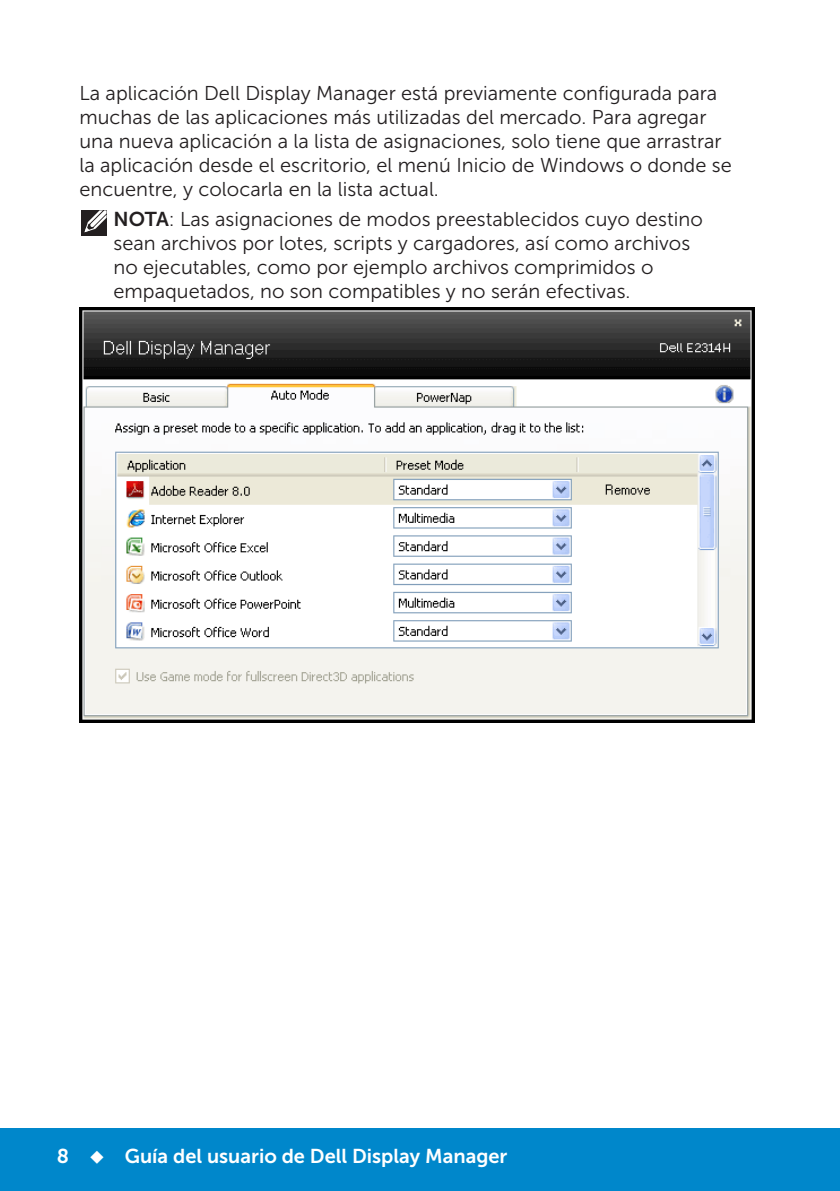
<style>
.page{position:relative;width:840px;height:1191px;background:#fff}
.page>*{position:absolute;margin:0;border:0;box-sizing:border-box;transform-origin:0 0}
.Paragraph{font:20px/24px "Museo Sans For Dell 300";color:#231f20}
.Note{font:20px/24px "Museo Sans For Dell 300";color:#231f20}
.t1{font:20px "Museo Sans For Dell 700";color:#fff}
.s1{font-family:"Museo Sans For Dell 700"}
</style>
<div class="page">
<div style="left:0;top:1128px;width:839px;height:63px;background:#0087cb"></div>
<img style="left:79px;top:307px;width:675px;height:416px">
<div style="left:81px;top:210px;width:25px;height:26px;background:#231f20"></div>
<svg style="left:84px;top:210px;width:22px;height:23px"></svg>
<p class="Paragraph" style="left:79px;top:81px;width:653px">La aplicación Dell Display Manager está previamente configurada para muchas de las aplicaciones más utilizadas del mercado. Para agregar una nueva aplicación a la lista de asignaciones, solo tiene que arrastrar la aplicación desde el escritorio, el menú Inicio de Windows o donde se encuentre, y colocarla en la lista actual.</p>
<p class="Note" style="left:113px;top:207px;width:590px"><span class="s1">NOTA</span>: Las asignaciones de modos preestablecidos cuyo destino sean archivos por lotes, scripts y cargadores, así como archivos no ejecutables, como por ejemplo archivos comprimidos o empaquetados, no son compatibles y no serán efectivas.</p>
<p class="t1" style="left:57px;top:1144px;width:452px">8 ◆ Guía del usuario de Dell Display Manager</p>
</div>
